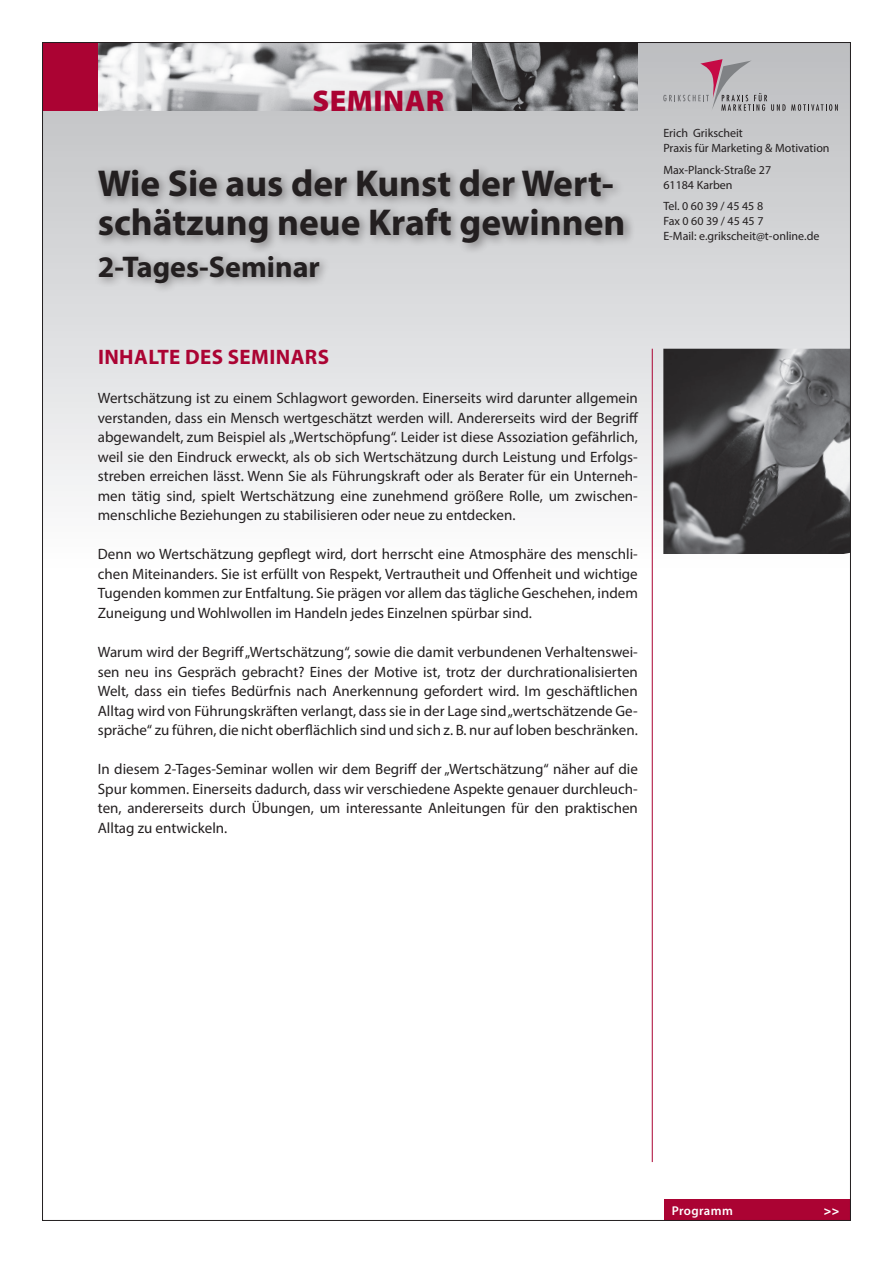
<style>
.page{position:relative;width:893px;height:1263px;background:#fff}
.page>*{position:absolute;margin:0;border:0;box-sizing:border-box;transform-origin:0 0}
.t1{font:700 37.5px/39px "Myriad Pro";color:#231f20}
.t2{font:700 30px "Myriad Pro";color:#231f20}
.t3{font:900 30px "Myriad Pro";letter-spacing:.02em;color:#ab0333}
.t4{font:700 21px "Myriad Pro";letter-spacing:.02em;color:#ab0333}
.t5{font:15px/19.5px "Myriad Pro";color:#231f20;text-align:justify}
.t6{font:600 12.75px "Myriad Pro";letter-spacing:.025em;color:#fff}
.t7{font:900 12.75px "Myriad Pro";color:#fff}
.t8{font:12px/15px "Myriad Pro";color:#231f20}
</style>
<div class="page">
<div style="left:43px;top:43px;width:807px;height:527px;background:linear-gradient(to bottom,#bcbdc0,#fdfdfe)"></div>
<svg style="left:663px;top:59px;width:175px;height:53px"></svg>
<img style="left:98px;top:44px;width:540px;height:67px">
<div style="left:43px;top:43px;width:55px;height:68px;background:#ab0333"></div>
<div style="left:664px;top:1198px;width:186px;height:22px;background:#ab0333"></div>
<div style="left:93px;top:164px;width:542px;height:130px;background:#231f20;opacity:.5"></div>
<img style="left:663px;top:349px;width:186px;height:205px">
<hr style="left:652px;top:349px;width:1px;height:813px;background:#ab0333">
<h2 class="t3" style="left:312px;top:80px;width:133px">SEMINAR</h2>
<h1 class="t1" style="left:98px;top:163px;width:529px">Wie Sie aus der Kunst der Wert&shy;schätzung neue Kraft gewinnen</h1>
<h2 class="t2" style="left:98px;top:247px;width:224px">2-Tages-Seminar</h2>
<p class="t8" style="left:663px;top:125px;width:168px">Erich Grikscheit<br>Praxis für Marketing &amp; Motivation</p>
<p class="t8" style="left:663px;top:162px;width:109px">Max-Planck-Straße 27<br>61184 Karben</p>
<p class="t8" style="left:663px;top:198px;width:158px">Tel. 0 60 39 / 45 45 8<br>Fax 0 60 39 / 45 45 7<br>E-Mail: e.grikscheit@t-online.de</p>
<h3 class="t4" style="left:98px;top:344px;width:233px">Inhalte des Seminars</h3>
<p class="t5" style="left:98px;top:388px;width:542px">Wertschätzung ist zu einem Schlagwort geworden. Einerseits wird darunter allgemein verstanden, dass ein Mensch wertgeschätzt werden will. Andererseits wird der Begriff abgewandelt, zum Beispiel als „Wertschöpfung“. Leider ist diese Assoziation gefährlich, weil sie den Eindruck erweckt, als ob sich Wertschätzung durch Leistung und Erfolgs&shy;streben erreichen lässt. Wenn Sie als Führungskraft oder als Berater für ein Unterneh&shy;men tätig sind, spielt Wertschätzung eine zunehmend größere Rolle, um zwischen&shy;menschliche Beziehungen zu stabilisieren oder neue zu entdecken.</p>
<p class="t5" style="left:98px;top:544px;width:542px">Denn wo Wertschätzung gepflegt wird, dort herrscht eine Atmosphäre des menschli&shy;chen Miteinanders. Sie ist erfüllt von Respekt, Vertrautheit und Offenheit und wichtige Tugenden kommen zur Entfaltung. Sie prägen vor allem das tägliche Geschehen, indem Zuneigung und Wohlwollen im Handeln jedes Einzelnen spürbar sind.</p>
<p class="t5" style="left:98px;top:642px;width:542px">Warum wird der Begriff „Wertschätzung“, sowie die damit verbundenen Verhaltenswei&shy;sen neu ins Gespräch gebracht? Eines der Motive ist, trotz der durchrationalisierten Welt, dass ein tiefes Bedürfnis nach Anerkennung gefordert wird. Im geschäftlichen Alltag wird von Führungskräften verlangt, dass sie in der Lage sind „wertschätzende Ge&shy;spräche“ zu führen, die nicht oberflächlich sind und sich z. B. nur auf loben beschränken.</p>
<p class="t5" style="left:98px;top:759px;width:542px">In diesem 2-Tages-Seminar wollen wir dem Begriff der „Wertschätzung“ näher auf die Spur kommen. Einerseits dadurch, dass wir verschiedene Aspekte genauer durchleuch&shy;ten, andererseits durch Übungen, um interessante Anleitungen für den praktischen Alltag zu entwickeln.</p>
<p class="t6" style="left:672px;top:1202px;width:63px">Programm</p>
<p class="t7" style="left:824px;top:1202px;width:17px">&gt;&gt;</p>
</div>
